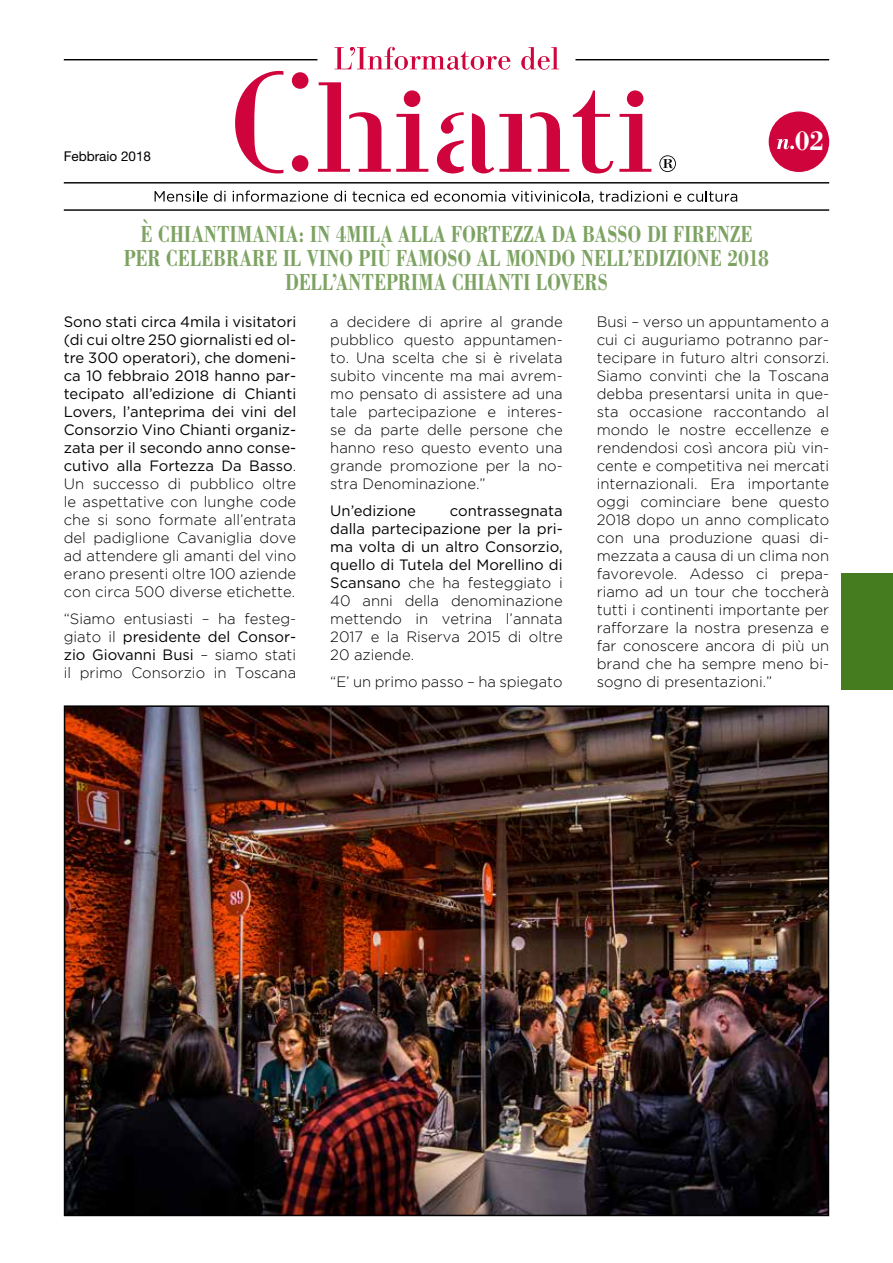
<style>
.page{position:relative;width:893px;height:1263px;background:#fff}
.page>*{position:absolute;margin:0;border:0;box-sizing:border-box;transform-origin:0 0}
.t1{font:700 28.35px "Bodoni";color:#fff;scale:.87 1}
.t2{font:700 24px/24px "Bodoni";letter-spacing:.01em;color:#7da362;text-align:center;scale:.75 1}
.t3{font:300 15px/18px "Gotham";color:#000;text-align:justify}
.t4{font:15px/18px "Gotham";color:#000;text-align:justify}
.t5{font:13.5px "Helvetica Neue";color:#000}
.s1{font-weight:300}
.s2{font-weight:400}
</style>
<div class="page">
<div style="left:842px;top:573px;width:51px;height:117px;background:#457c1f"></div>
<svg style="left:335px;top:47px;width:175px;height:23px"></svg>
<svg style="left:521px;top:47px;width:38px;height:23px"></svg>
<svg style="left:619px;top:90px;width:32px;height:82px"></svg>
<div style="left:292px;top:72px;width:16px;height:17px;background:#d0043c;border-radius:50%"></div>
<div style="left:292px;top:155px;width:16px;height:17px;background:#d0043c;border-radius:50%"></div>
<svg style="left:441px;top:112px;width:23px;height:22px"></svg>
<svg style="left:437px;top:140px;width:27px;height:33px"></svg>
<svg style="left:472px;top:91px;width:141px;height:82px"></svg>
<svg style="left:318px;top:82px;width:110px;height:90px"></svg>
<svg style="left:235px;top:71px;width:48px;height:102px"></svg>
<svg style="left:659px;top:155px;width:17px;height:17px"></svg>
<svg style="left:155px;top:191px;width:53px;height:11px"></svg>
<svg style="left:214px;top:191px;width:12px;height:11px"></svg>
<svg style="left:233px;top:191px;width:95px;height:11px"></svg>
<svg style="left:334px;top:191px;width:12px;height:11px"></svg>
<svg style="left:352px;top:191px;width:53px;height:11px"></svg>
<svg style="left:411px;top:191px;width:17px;height:11px"></svg>
<svg style="left:434px;top:191px;width:71px;height:11px"></svg>
<svg style="left:512px;top:191px;width:81px;height:12px"></svg>
<svg style="left:599px;top:191px;width:68px;height:11px"></svg>
<svg style="left:674px;top:194px;width:7px;height:8px"></svg>
<svg style="left:687px;top:191px;width:50px;height:11px"></svg>
<hr style="left:64px;top:182px;width:765px;height:2px;background:#000">
<hr style="left:64px;top:209px;width:765px;height:2px;background:#000">
<hr style="left:64px;top:59px;width:253px;height:1px;background:#000">
<hr style="left:575px;top:59px;width:254px;height:1px;background:#000">
<div style="left:769px;top:111px;width:60px;height:61px;background:#d0043c;border-radius:50%"></div>
<svg style="left:777px;top:139px;width:17px;height:10px"></svg>
<img style="left:67px;top:708px;width:759px;height:505px">
<p class="t5" style="left:64px;top:148px;width:89px">Febbraio 2018</p>
<h2 class="t2" style="left:124px;top:221px;width:862px">È CHIANTIMANIA: IN 4MILA ALLA FORTEZZA DA BASSO DI FIRENZE<br>PER CELEBRARE IL VINO PIÙ FAMOSO AL MONDO NELL’EDIZIONE 2018<br>DELL’ANTEPRIMA CHIANTI LOVERS</h2>
<h1 class="t1" style="left:795px;top:123px;width:36px">02</h1>
<p class="t4" style="left:64px;top:312px;width:234px">Sono stati circa 4mila i visitatori (di cui oltre 250 giornalisti ed ol&shy;tre 300 operatori), che domeni&shy;ca 10 febbraio 2018 hanno par&shy;tecipato all’edizione di Chianti Lovers, l’anteprima dei vini del Consorzio Vino Chianti organiz&shy;zata per il secondo anno conse&shy;cutivo alla Fortezza Da Basso<span class="s1">.<br>Un successo di pubblico oltre le aspettative con lunghe code che si sono formate all’entrata del padiglione Cavaniglia dove ad attendere gli amanti del vino erano presenti oltre 100 aziende con circa 500 diverse etichette.</span></p>
<p class="t3" style="left:64px;top:610px;width:234px">“Siamo entusiasti – ha festeg&shy;giato il <span class="s2">presidente del Consor&shy;zio Giovanni Busi</span> – siamo stati il primo Consorzio in Toscana</p>
<p class="t3" style="left:330px;top:313px;width:234px">a decidere di aprire al grande pubblico questo appuntamen&shy;to. Una scelta che si è rivelata subito vincente ma mai avrem&shy;mo pensato di assistere ad una tale partecipazione e interes&shy;se da parte delle persone che hanno reso questo evento una grande promozione per la no&shy;stra Denominazione.”</p>
<p class="t4" style="left:330px;top:501px;width:87px">Un’edizione</p>
<p class="t4" style="left:330px;top:501px;width:234px;text-indent:120px">contrassegnata dalla partecipazione per la pri&shy;ma volta di un altro Consorzio, quello di Tutela del Morellino di Scansano <span class="s1">che ha festeggiato i 40 anni della denominazione mettendo in vetrina l’annata 2017 e la Riserva 2015 di oltre 20 aziende.</span></p>
<p class="t3" style="left:330px;top:673px;width:234px">“E’ un primo passo – ha spiegato</p>
<p class="t3" style="left:597px;top:313px;width:234px">Busi – verso un appuntamento a cui ci auguriamo potranno par&shy;tecipare in futuro altri consorzi.<br>Siamo convinti che la Toscana debba presentarsi unita in que&shy;sta occasione raccontando al mondo le nostre eccellenze e rendendosi così ancora più vin&shy;cente e competitiva nei mercati internazionali. Era importante oggi cominciare bene questo 2018 dopo un anno complicato con una produzione quasi di&shy;mezzata a causa di un clima non favorevole. Adesso ci prepa&shy;riamo ad un tour che toccherà tutti i continenti importante per rafforzare la nostra presenza e far conoscere ancora di più un brand che ha sempre meno bi&shy;sogno di presentazioni.”</p>
</div>
